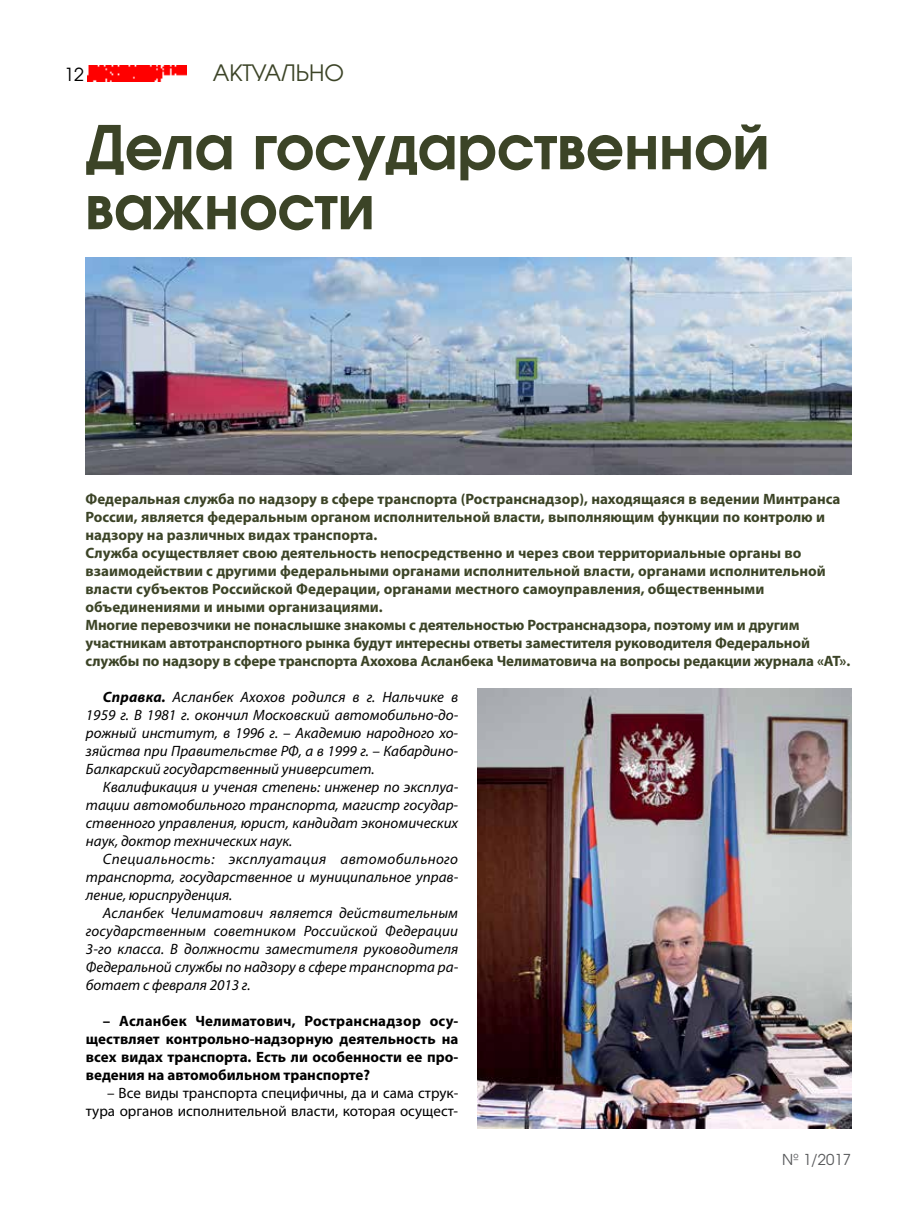
<style>
.page{position:relative;width:915px;height:1212px;background:#fff}
.page>*{position:absolute;margin:0;border:0;box-sizing:border-box;transform-origin:0 0}
.t1{font:700 60px/60px "AG Avalanche C";color:#3c4427}
.t2{font:22.5px "AG Avalanche C";color:#3c4427}
.t3{font:18px "AG Avalanche C";color:#000}
.t4{font:700 15px/18px "Myriad Pro";color:#3c4427}
.t5{font:italic 15px/18px "Myriad Pro";color:#000;text-align:justify}
.t6{font:700 15px/18px "Myriad Pro";color:#000;text-align:justify}
.t7{font:15px/18px "Myriad Pro";color:#000;text-align:right}
.t8{font:15px "AG Avalanche C";color:#58595b}
.s1{font-weight:700}
</style>
<div class="page">
<img style="left:88px;top:65px;width:99px;height:17px">
<img style="left:85px;top:257px;width:765px;height:217px">
<img style="left:477px;top:689px;width:373px;height:439px">
<p class="t3" style="left:64px;top:63px;width:21px">12</p>
<h2 class="t2" style="left:213px;top:59px;width:133px">АКТУАЛЬНО</h2>
<h1 class="t1" style="left:85px;top:115px;width:685px">Дела государственной важности</h1>
<p class="t4" style="left:85px;top:489px;width:766px">Федеральная служба по надзору в сфере транспорта (Ространснадзор), находящаяся в ведении Минтранса России, является федеральным органом исполнительной власти, выполняющим функции по контролю и надзору на различных видах транспорта.<br>Служба осуществляет свою деятельность непосредственно и через свои территориальные органы во взаимодействии с другими федеральными органами исполнительной власти, органами исполнительной власти субъектов Российской Федерации, органами местного самоуправления, общественными объединениями и иными организациями.<br>Многие перевозчики не понаслышке знакомы с деятельностью Ространснадзора, поэтому им и другим участникам автотранспортного рынка будут интересны ответы заместителя руководителя Федеральной службы по надзору в сфере транспорта Ахохова Асланбека Челиматовича на вопросы редакции журнала «АТ».</p>
<p class="t5" style="left:86px;top:688px;width:374px;text-indent:17px"><span class="s1">Справка.</span> Асланбек Ахохов родился в г. Нальчике в 1959 г. В 1981 г. окончил Московский автомобильно-до&shy;рожный институт, в 1996 г. – Академию народного хо&shy;зяйства при Правительстве РФ, а в 1999 г. – Кабардино-Балкарский государственный университет.</p>
<p class="t5" style="left:86px;top:778px;width:374px;text-indent:17px">Квалификация и ученая степень: инженер по эксплуа&shy;тации автомобильного транспорта, магистр государ&shy;ственного управления, юрист, кандидат экономических наук, доктор технических наук.</p>
<p class="t5" style="left:86px;top:850px;width:374px;text-indent:17px">Специальность: эксплуатация автомобильного транспорта, государственное и муниципальное управ&shy;ление, юриспруденция.</p>
<p class="t5" style="left:86px;top:904px;width:374px;text-indent:17px">Асланбек Челиматович является действительным государственным советником Российской Федерации 3-го класса. В должности заместителя руководителя Федеральной службы по надзору в сфере транспорта ра&shy;ботает с февраля 2013 г.</p>
<p class="t6" style="left:86px;top:1011px;width:374px;text-indent:17px">– Асланбек Челиматович, Ространснадзор осу&shy;ществляет контрольно-надзорную деятельность на всех видах транспорта. Есть ли особенности ее про&shy;ведения на автомобильном транспорте?</p>
<p class="t7" style="left:86px;top:1084px;width:374px">– Все виды транспорта специфичны, да и сама струк&shy;тура органов исполнительной власти, которая осущест-</p>
<p class="t8" style="left:781px;top:1150px;width:70px">№ 1/2017</p>
</div>
